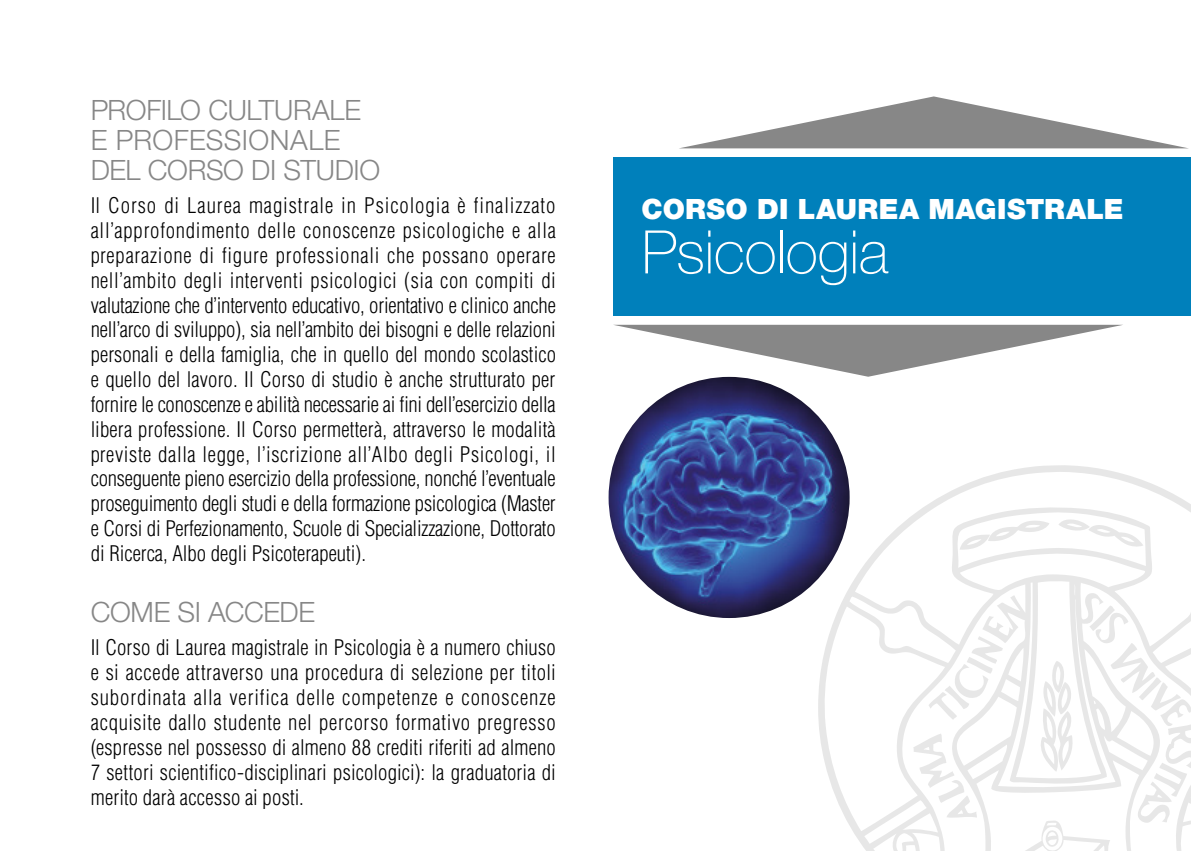
<style>
.page{position:relative;width:1191px;height:851px;background:#fff}
.page>*{position:absolute;margin:0;border:0;box-sizing:border-box;transform-origin:0 0}
.t1{font:100 60px "Helvetica Neue";letter-spacing:-.01em;color:#fff}
.t2{font:300 28px/30px "Helvetica Neue";letter-spacing:-.01em;color:#878787}
.t3{font:900 28px "Helvetica Neue";letter-spacing:.01em;color:#fff}
.t4{font:300 condensed 21px/24.8px "Helvetica";color:#000;text-align:justify}
</style>
<div class="page">
<svg style="left:818px;top:465px;width:373px;height:385px"></svg>
<svg style="left:1058px;top:519px;width:85px;height:28px"></svg>
<svg style="left:959px;top:520px;width:90px;height:30px"></svg>
<svg style="left:913px;top:605px;width:278px;height:245px"></svg>
<svg style="left:681px;top:96px;width:506px;height:52px"></svg>
<svg style="left:614px;top:325px;width:508px;height:51px"></svg>
<div style="left:613px;top:157px;width:578px;height:159px;background:#0080bb"></div>
<img style="left:608px;top:377px;width:241px;height:241px;border-radius:120px">
<h2 class="t2" style="left:91px;top:94px;width:291px">PROFILO CULTURALE<br>E PROFESSIONALE<br>DEL CORSO DI STUDIO</h2>
<p class="t4" style="left:91px;top:193px;width:467px">Il Corso di Laurea magistrale in Psicologia è finalizzato all’approfondimento delle conoscenze psicologiche e alla preparazione di figure professionali che possano operare nell’ambito degli interventi psicologici (sia con compiti di valutazione che d’intervento educativo, orientativo e clinico anche nell’arco di sviluppo), sia nell’ambito dei bisogni e delle relazioni personali e della famiglia, che in quello del mondo scolastico e quello del lavoro. Il Corso di studio è anche strutturato per fornire le conoscenze e abilità necessarie ai fini dell’esercizio della libera professione. Il Corso permetterà, attraverso le modalità previste dalla legge, l’iscrizione all’Albo degli Psicologi, il conseguente pieno esercizio della professione, nonché l’eventuale proseguimento degli studi e della formazione psicologica (Master e Corsi di Perfezionamento, Scuole di Specializzazione, Dottorato di Ricerca, Albo degli Psicoterapeuti).</p>
<h2 class="t2" style="left:91px;top:596px;width:226px">COME SI ACCEDE</h2>
<p class="t4" style="left:91px;top:634px;width:466px">Il Corso di Laurea magistrale in Psicologia è a numero chiuso e si accede attraverso una procedura di selezione per titoli subordinata alla verifica delle competenze e conoscenze acquisite dallo studente nel percorso formativo pregresso (espresse nel possesso di almeno 88 crediti riferiti ad almeno 7 settori scientifico-disciplinari psicologici): la graduatoria di merito darà accesso ai posti.</p>
<h2 class="t3" style="left:641px;top:193px;width:483px">CORSO DI LAUREA MAGISTRALE</h2>
<h1 class="t1" style="left:641px;top:218px;width:248px">Psicologia</h1>
</div>
